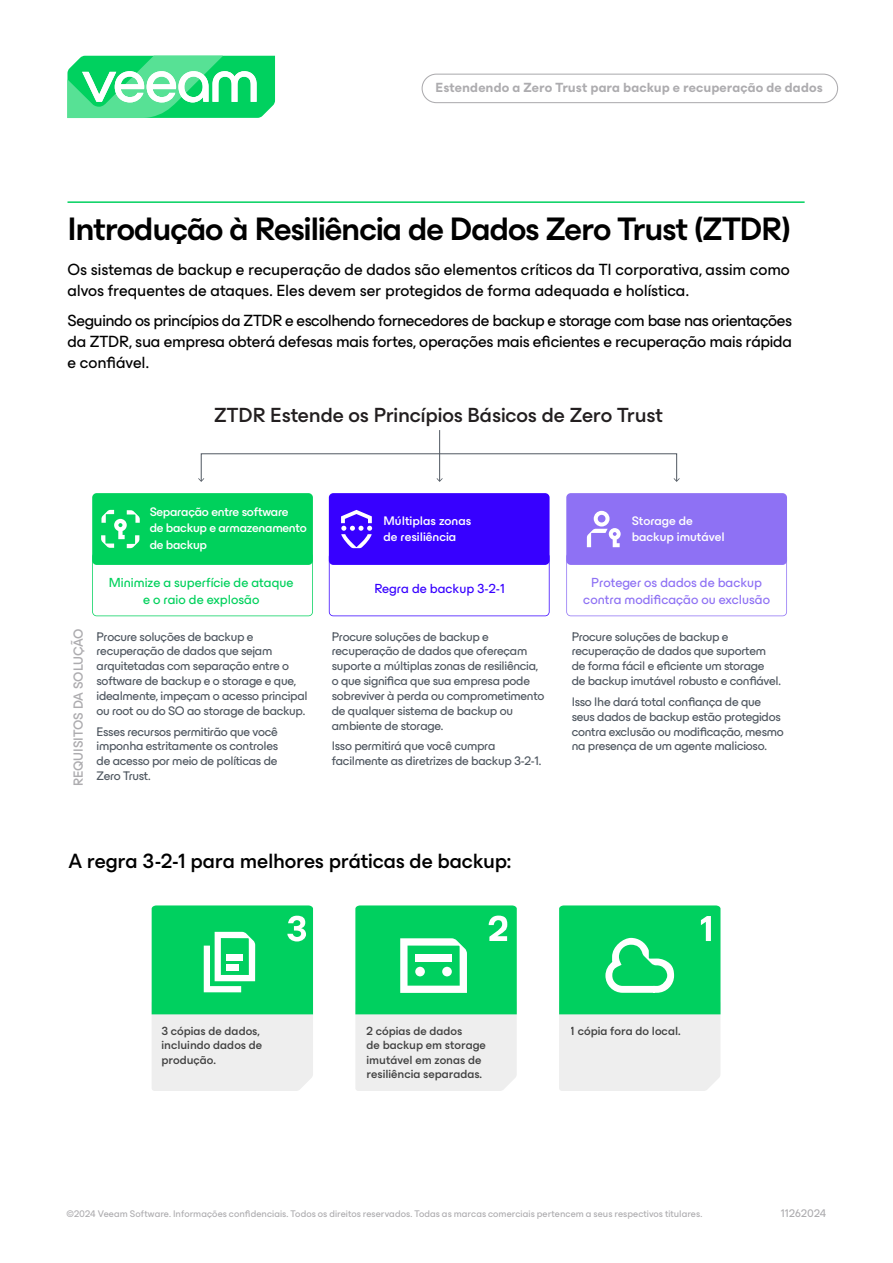
<style>
.page{position:relative;width:893px;height:1263px;background:#fff}
.page>*{position:absolute;margin:0;border:0;box-sizing:border-box;transform-origin:0 0}
.Subtitle_22_Semibold_rule_veridis{font:600 33px "ES Build Neutral";letter-spacing:-.035em;color:#000}
.Subtitle_14_Medium{font:500 21px "ES Build Neutral";letter-spacing:-.01em;color:#000}
.t1{font:500 20.85px "ES Build Neutral";letter-spacing:-.005em;color:#231f20}
.body_text_11{font:16.5px/21px "ES Build Neutral";letter-spacing:-.005em;color:#000}
.t2{font:700 13.5px "ES Build Neutral";letter-spacing:.005em;color:#adacaf}
.t3{font:500 13.5px "ES Build";color:#adacaf}
.t4{font:13.35px/16.4px "ES Build";color:#8e71f4;text-align:center}
.t5{font:13.35px/16.4px "ES Build";color:#00d15c;text-align:center}
.t6{font:13.35px "ES Build";color:#3700ff}
.t7{font:12.6px/14.9px "ES Build";letter-spacing:-.02em;color:#505861}
.t8{font:500 12.6px/16.4px "ES Build";letter-spacing:-.02em;color:#fff}
.t9{font:500 12.6px/16.4px "ES Build";color:#fff}
.t10{font:500 12px/14.4px "ES Build Neutral";color:#424242}
.t11{font:11.25px "ES Build Neutral";letter-spacing:.01em;color:#adacaf}
.t12{font:9.75px "ES Build Neutral";letter-spacing:.005em;color:#adacaf}
</style>
<div class="page">
<svg style="left:67px;top:56px;width:208px;height:62px"></svg>
<div style="left:422px;top:74px;width:416px;height:29px;border:1px solid #adacaf;border-radius:14px"></div>
<hr style="left:68px;top:201px;width:737px;height:2px;background:#00d15f">
<div style="left:92px;top:493px;width:221px;height:72px;background:#00d15c;border-radius:4px"></div>
<div style="left:329px;top:493px;width:221px;height:72px;background:#3700ff;border-radius:4px"></div>
<div style="left:566px;top:493px;width:221px;height:72px;background:#8e71f4;border-radius:4px"></div>
<div style="left:201px;top:453px;width:476px;height:28px;border:1px solid #505861"></div>
<svg style="left:198px;top:478px;width:6px;height:4px"></svg>
<svg style="left:674px;top:478px;width:6px;height:4px"></svg>
<hr style="left:439px;top:430px;width:1px;height:51px;background:#505861">
<svg style="left:437px;top:478px;width:6px;height:4px"></svg>
<svg style="left:92px;top:510px;width:221px;height:106px"></svg>
<svg style="left:329px;top:510px;width:221px;height:106px"></svg>
<svg style="left:566px;top:511px;width:221px;height:105px"></svg>
<svg style="left:559px;top:905px;width:161px;height:186px"></svg>
<svg style="left:152px;top:905px;width:161px;height:186px"></svg>
<div style="left:227px;top:954px;width:16px;height:6px;background:#fff"></div>
<div style="left:227px;top:964px;width:12px;height:6px;background:#fff"></div>
<svg style="left:355px;top:905px;width:162px;height:186px"></svg>
<div style="left:415px;top:967px;width:10px;height:9px;background:#fff;border-radius:50%"></div>
<div style="left:442px;top:967px;width:10px;height:9px;background:#fff;border-radius:50%"></div>
<div style="left:415px;top:954px;width:37px;height:7px;background:#fff"></div>
<p class="t2" style="left:436px;top:77px;width:389px">Estendendo a Zero Trust para backup e recuperação de dados</p>
<p class="Subtitle_22_Semibold_rule_veridis" style="left:68px;top:203px;width:725px">Introdução à Resiliência de Dados Zero Trust (ZTDR)</p>
<p class="body_text_11" style="left:68px;top:257px;width:724px">Os sistemas de backup e recuperação de dados são elementos críticos da TI corporativa, assim como alvos frequentes de ataques. Eles devem ser protegidos de forma adequada e holística.</p>
<p class="body_text_11" style="left:68px;top:308px;width:726px;text-align:justify">Seguindo os princípios da ZTDR e escolhendo fornecedores de backup e storage com base nas orientações da ZTDR, sua empresa obterá defesas mais fortes, operações mais eficientes e recuperação mais rápida e confiável.</p>
<p class="t1" style="left:214px;top:399px;width:450px">ZTDR Estende os Princípios Básicos de Zero Trust</p>
<p class="t8" style="left:150px;top:502px;width:159px">Separação entre software<br>de backup e armazenamento de backup</p>
<p class="t5" style="left:109px;top:573px;width:186px">Minimize a superfície de ataque e o raio de explosão</p>
<p class="t3" style="left:68px;top:786px;width:159px;rotate:-90deg">REQUISITOS DA SOLUÇÃO</p>
<p class="t7" style="left:97px;top:628px;width:213px">Procure soluções de backup e recuperação de dados que sejam arquitetadas com separação entre o software de backup e o storage e que, idealmente, impeçam o acesso principal ou root ou do SO ao storage de backup.</p>
<p class="t7" style="left:97px;top:723px;width:183px;text-align:justify">Esses recursos permitirão que você imponha estritamente os controles de acesso por meio de políticas de Zero Trust.</p>
<p class="t9" style="left:383px;top:511px;width:89px">Múltiplas zonas de resiliência</p>
<p class="t9" style="left:632px;top:511px;width:95px">Storage de backup imutável</p>
<p class="t6" style="left:374px;top:578px;width:132px">Regra de backup 3-2-1</p>
<p class="t4" style="left:583px;top:573px;width:188px">Proteger os dados de backup contra modificação ou exclusão</p>
<p class="t7" style="left:332px;top:627px;width:214px">Procure soluções de backup e recuperação de dados que ofereçam suporte a múltiplas zonas de resiliência, o que significa que sua empresa pode sobreviver à perda ou comprometimento de qualquer sistema de backup ou ambiente de storage.</p>
<p class="t7" style="left:332px;top:737px;width:211px">Isso permitirá que você cumpra facilmente as diretrizes de backup 3-2-1.</p>
<p class="t7" style="left:572px;top:627px;width:211px">Procure soluções de backup e recuperação de dados que suportem de forma fácil e eficiente um storage de backup imutável robusto e confiável.</p>
<p class="t7" style="left:572px;top:693px;width:214px">Isso lhe dará total confiança de que seus dados de backup estão protegidos contra exclusão ou modificação, mesmo na presença de um agente malicioso.</p>
<p class="Subtitle_14_Medium" style="left:68px;top:845px;width:444px">A regra 3-2-1 para melhores práticas de backup:</p>
<p class="t10" style="left:161px;top:1022px;width:102px">3 cópias de dados, incluindo dados de produção.</p>
<p class="t10" style="left:367px;top:1022px;width:121px">2 cópias de dados<br>de backup em storage imutável em zonas de resiliência separadas.</p>
<p class="t10" style="left:571px;top:1022px;width:111px">1 cópia fora do local.</p>
<p class="t12" style="left:66px;top:1206px;width:637px">©2024 Veeam Software. Informações confidenciais. Todos os direitos reservados. Todas as marcas comerciais pertencem a seus respectivos titulares.</p>
<p class="t11" style="left:781px;top:1204px;width:47px">11262024</p>
</div>
